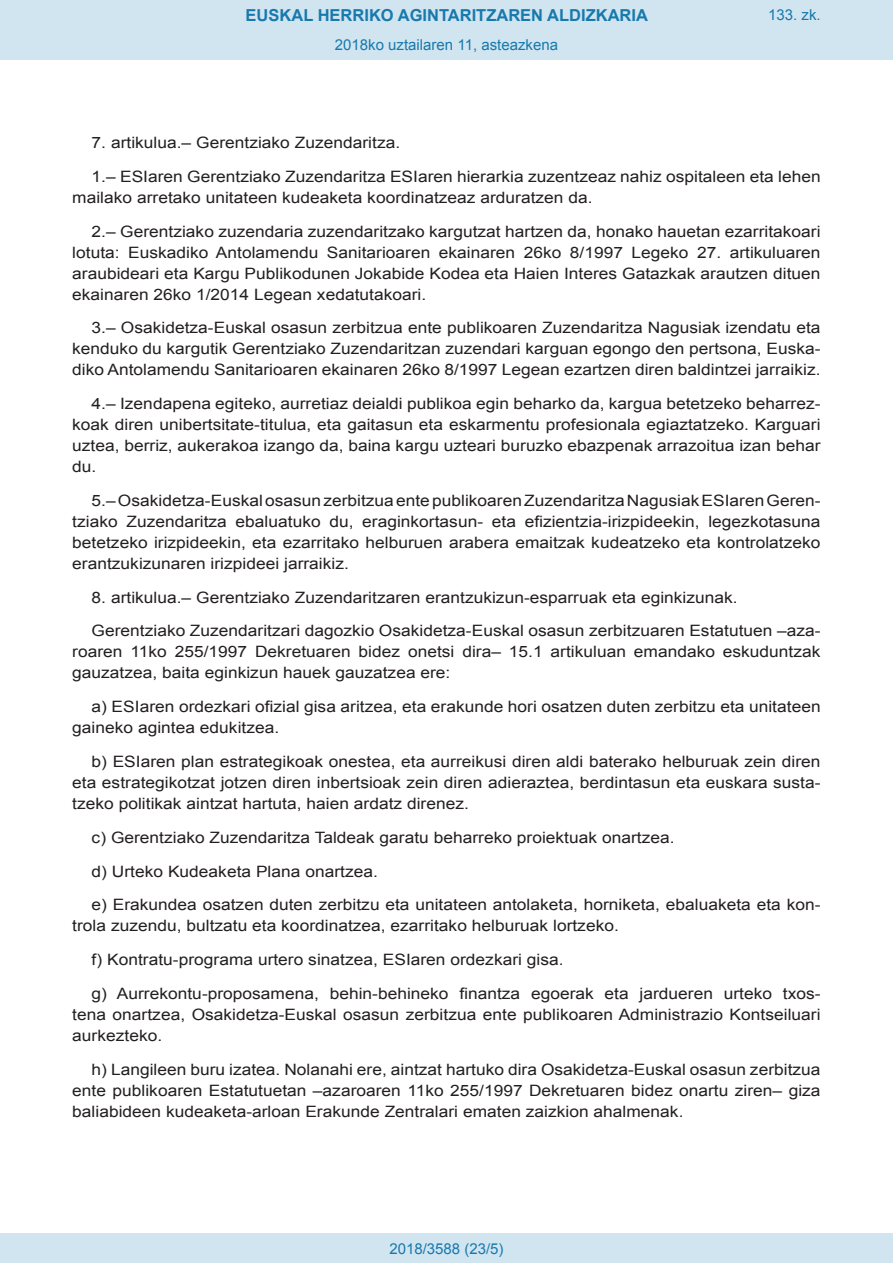
<style>
.page{position:relative;width:893px;height:1263px;background:#fff}
.page>*{position:absolute;margin:0;border:0;box-sizing:border-box;transform-origin:0 0}
.t1{font:700 16.5px "Arial";color:#1879ad}
.BOPVDetalle{font:15.6px/21px "Arial";color:#231f20;text-align:justify;scale:1.11 1}
.Paginacion_Centro{font:15px "Arial";color:#1879ad}
</style>
<div class="page">
<div style="left:0;top:0;width:893px;height:60px;background:#d0e5f0"></div>
<div style="left:0;top:1233px;width:893px;height:30px;background:#d0e5f0"></div>
<p class="t1" style="left:246px;top:4px;width:404px">EUSKAL HERRIKO AGINTARITZAREN ALDIZKARIA</p>
<p class="Paginacion_Centro" style="left:335px;top:35px;width:225px">2018ko uztailaren 11, asteazkena</p>
<p class="Paginacion_Centro" style="left:768px;top:5px;width:54px">133. zk.</p>
<p class="BOPVDetalle" style="left:92px;top:132px;width:279px">7. artikulua.– Gerentziako Zuzendaritza.</p>
<p class="BOPVDetalle" style="left:72px;top:166px;width:676px;text-indent:19px">1.– ESIaren Gerentziako Zuzendaritza ESIaren hierarkia zuzentzeaz nahiz ospitaleen eta lehen mailako arretako unitateen kudeaketa koordinatzeaz arduratzen da.</p>
<p class="BOPVDetalle" style="left:72px;top:221px;width:676px;text-indent:19px">2.– Gerentziako zuzendaria zuzendaritzako kargutzat hartzen da, honako hauetan ezarritakoari lotuta: Euskadiko Antolamendu Sanitarioaren ekainaren 26ko 8/1997 Legeko 27. artikuluaren araubideari eta Kargu Publikodunen Jokabide Kodea eta Haien Interes Gatazkak arautzen dituen ekainaren 26ko 1/2014 Legean xedatutakoari.</p>
<p class="BOPVDetalle" style="left:72px;top:318px;width:676px;text-indent:19px">3.– Osakidetza-Euskal osasun zerbitzua ente publikoaren Zuzendaritza Nagusiak izendatu eta kenduko du kargutik Gerentziako Zuzendaritzan zuzendari karguan egongo den pertsona, Euska&shy;diko Antolamendu Sanitarioaren ekainaren 26ko 8/1997 Legean ezartzen diren baldintzei jarraikiz.</p>
<p class="BOPVDetalle" style="left:72px;top:393px;width:676px;text-indent:19px">4.– Izendapena egiteko, aurretiaz deialdi publikoa egin beharko da, kargua betetzeko beharrez&shy;koak diren unibertsitate-titulua, eta gaitasun eta eskarmentu profesionala egiaztatzeko. Karguari uztea, berriz, aukerakoa izango da, baina kargu uzteari buruzko ebazpenak arrazoitua izan behar du.</p>
<p class="BOPVDetalle" style="left:72px;top:490px;width:676px;text-indent:19px">5.– Osakidetza-Euskal osasun zerbitzua ente publikoaren Zuzendaritza Nagusiak ESIaren Geren&shy;tziako Zuzendaritza ebaluatuko du, eraginkortasun- eta efizientzia-irizpideekin, legezkotasuna betetzeko irizpideekin, eta ezarritako helburuen arabera emaitzak kudeatzeko eta kontrolatzeko erantzukizunaren irizpideei jarraikiz.</p>
<p class="BOPVDetalle" style="left:92px;top:587px;width:584px">8. artikulua.– Gerentziako Zuzendaritzaren erantzukizun-esparruak eta eginkizunak.</p>
<p class="BOPVDetalle" style="left:72px;top:621px;width:676px;text-indent:19px">Gerentziako Zuzendaritzari dagozkio Osakidetza-Euskal osasun zerbitzuaren Estatutuen –aza&shy;roaren 11ko 255/1997 Dekretuaren bidez onetsi dira– 15.1 artikuluan emandako eskuduntzak gauzatzea, baita eginkizun hauek gauzatzea ere:</p>
<p class="BOPVDetalle" style="left:72px;top:696px;width:676px;text-indent:19px">a) ESIaren ordezkari ofizial gisa aritzea, eta erakunde hori osatzen duten zerbitzu eta unitateen gaineko agintea edukitzea.</p>
<p class="BOPVDetalle" style="left:72px;top:751px;width:676px;text-indent:19px">b) ESIaren plan estrategikoak onestea, eta aurreikusi diren aldi baterako helburuak zein diren eta estrategikotzat jotzen diren inbertsioak zein diren adieraztea, berdintasun eta euskara susta&shy;tzeko politikak aintzat hartuta, haien ardatz direnez.</p>
<p class="BOPVDetalle" style="left:92px;top:827px;width:527px">c) Gerentziako Zuzendaritza Taldeak garatu beharreko proiektuak onartzea.</p>
<p class="BOPVDetalle" style="left:92px;top:861px;width:259px">d) Urteko Kudeaketa Plana onartzea.</p>
<p class="BOPVDetalle" style="left:72px;top:894px;width:676px;text-indent:19px">e) Erakundea osatzen duten zerbitzu eta unitateen antolaketa, horniketa, ebaluaketa eta kon&shy;trola zuzendu, bultzatu eta koordinatzea, ezarritako helburuak lortzeko.</p>
<p class="BOPVDetalle" style="left:92px;top:949px;width:427px">f) Kontratu-programa urtero sinatzea, ESIaren ordezkari gisa.</p>
<p class="BOPVDetalle" style="left:72px;top:983px;width:676px;text-indent:19px">g) Aurrekontu-proposamena, behin-behineko finantza egoerak eta jardueren urteko txos&shy;tena onartzea, Osakidetza-Euskal osasun zerbitzua ente publikoaren Administrazio Kontseiluari aurkezteko.</p>
<p class="BOPVDetalle" style="left:72px;top:1059px;width:676px;text-indent:19px">h) Langileen buru izatea. Nolanahi ere, aintzat hartuko dira Osakidetza-Euskal osasun zerbitzua ente publikoaren Estatutuetan –azaroaren 11ko 255/1997 Dekretuaren bidez onartu ziren– giza baliabideen kudeaketa-arloan Erakunde Zentralari ematen zaizkion ahalmenak.</p>
<p class="Paginacion_Centro" style="left:389px;top:1238px;width:116px">2018/3588 (23/5)</p>
</div>
